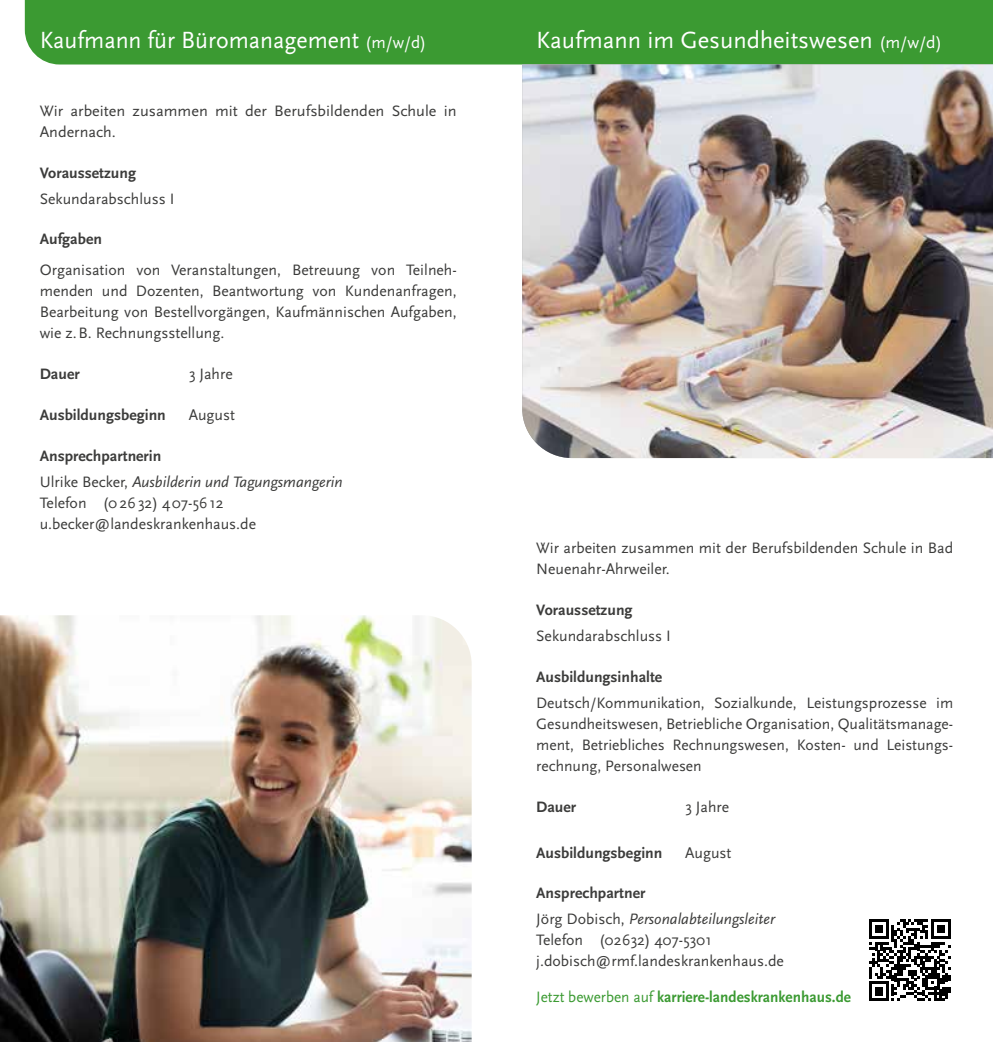
<style>
.page{position:relative;width:993px;height:1042px;background:#fff}
.page>*{position:absolute;margin:0;border:0;box-sizing:border-box;transform-origin:0 0}
.t1{font:24.5px "Scala Sans OT";color:#fff}
.t2{font:15.75px/21px "Scala Sans OT";color:#3c3c3b}
.t3{font:italic 15.75px/25.9px "Scala Sans OT";color:#3c3c3b}
.t4{font:700 15.75px "Scala Sans OT";color:#3c3c3b}
.t5{font:700 15.75px "Scala Sans OT";color:#3b9a32}
.s1{font-size:17.5px}
.s2{font-weight:700;font-style:normal}
.s3{font-style:normal}
.s4{font-weight:400}
</style>
<div class="page">
<div style="left:25px;top:0;width:967px;height:64px;background:#3b9a32"></div>
<img style="left:522px;top:64px;width:470px;height:394px">
<img style="left:0;top:615px;width:471px;height:427px">
<svg style="left:869px;top:919px;width:81px;height:82px"></svg>
<h1 class="t1" style="left:40px;top:27px;width:388px">Kaufmann für Büromanagement <span class="s1">(m/w/d)</span></h1>
<h1 class="t1" style="left:536px;top:27px;width:407px">Kaufmann im Gesundheitswesen <span class="s1">(m/w/d)</span></h1>
<p class="t2" style="left:40px;top:100px;width:418px">Wir arbeiten zusammen mit der Berufsbildenden Schule in<br>Andernach.</p>
<p class="t4" style="left:40px;top:164px;width:98px">Voraussetzung</p>
<p class="t2" style="left:40px;top:188px;width:136px">Sekundarabschluss I</p>
<p class="t4" style="left:40px;top:230px;width:64px">Aufgaben</p>
<p class="t2" style="left:40px;top:260px;width:418px;text-align:justify">Organisation von Veranstaltungen, Betreuung von Teilneh&shy;menden und Dozenten, Beantwortung von Kundenanfragen, Bearbeitung von Bestellvorgängen, Kaufmännischen Aufgaben, wie z.B. Rechnungsstellung.</p>
<p class="t4" style="left:40px;top:365px;width:41px">Dauer</p>
<p class="t2" style="left:189px;top:364px;width:46px">3 Jahre</p>
<p class="t4" style="left:40px;top:406px;width:128px">Ausbildungsbeginn</p>
<p class="t2" style="left:189px;top:405px;width:48px">August</p>
<p class="t3" style="left:40px;top:443px;width:304px"><span class="s2">Ansprechpartnerin<br></span><span class="s3">Ulrike Becker,</span> Ausbilderin und Tagungsmangerin</p>
<p class="t2" style="left:40px;top:492px;width:218px">Telefon (02632) 407-5612 u.becker@landeskrankenhaus.de</p>
<p class="t2" style="left:536px;top:538px;width:418px">Wir arbeiten zusammen mit der Berufsbildenden Schule in Bad<br>Neuenahr-Ahrweiler.</p>
<p class="t4" style="left:536px;top:601px;width:98px">Voraussetzung</p>
<p class="t2" style="left:536px;top:626px;width:136px">Sekundarabschluss I</p>
<p class="t4" style="left:536px;top:668px;width:127px">Ausbildungsinhalte</p>
<p class="t2" style="left:536px;top:692px;width:418px;text-align:justify">Deutsch/Kommunikation, Sozialkunde, Leistungsprozesse im Gesundheitswesen, Betriebliche Organisation, Qualitätsmanage&shy;ment, Betriebliches Rechnungswesen, Kosten- und Leistungs&shy;rechnung, Personalwesen</p>
<p class="t4" style="left:536px;top:798px;width:41px">Dauer</p>
<p class="t2" style="left:685px;top:796px;width:46px">3 Jahre</p>
<p class="t4" style="left:536px;top:843px;width:128px">Ausbildungsbeginn</p>
<p class="t2" style="left:685px;top:842px;width:48px">August</p>
<p class="t3" style="left:536px;top:880px;width:240px"><span class="s2">Ansprechpartner<br></span><span class="s3">Jörg Dobisch,</span> Personalabteilungsleiter</p>
<p class="t2" style="left:536px;top:930px;width:249px">Telefon (02632) 407-5301 j.dobisch@rmf.landeskrankenhaus.de</p>
<p class="t5" style="left:536px;top:988px;width:316px"><span class="s4">Jetzt bewerben auf</span> karriere-landeskrankenhaus.de</p>
</div>
